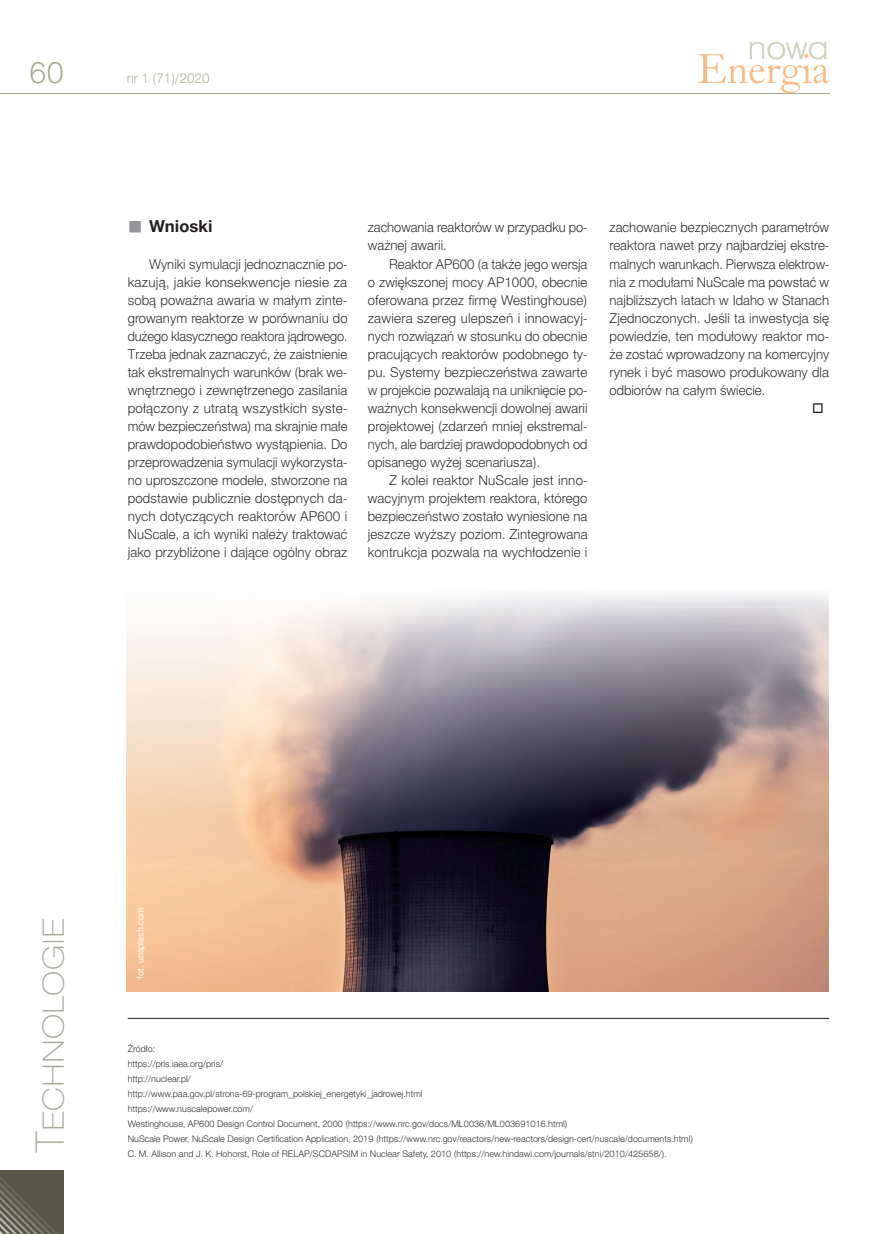
<style>
.page{position:relative;width:893px;height:1234px;background:#fff}
.page>*{position:absolute;margin:0;border:0;box-sizing:border-box;transform-origin:0 0}
.t1{font:39px "Switzer EFN Thin";color:#a8a89d}
.t2{font:30px "Switzer EFN Light";color:#a9a790}
.t3{font:700 16.5px "Switzer EFN";color:#231f20}
.t4{font:13.5px/18px "Switzer EFN Light";color:#231f20;text-align:justify}
.t5{font:13.5px/18px "Switzer EFN Light";color:#231f20;scale:.96 1}
.t6{font:13.5px "Switzer EFN Light";color:#a9a790}
.t7{font:9px/15px "Switzer EFN Light";color:#231f20}
.t8{font:9px "Switzer EFN";color:#fff}
.s1{color:#939598}
</style>
<div class="page">
<hr style="left:0;top:93px;width:829px;height:1px;background:#a9a790">
<svg style="left:698px;top:42px;width:131px;height:51px"></svg>
<svg style="left:0;top:1170px;width:64px;height:63px;background:#605f52"></svg>
<img style="left:127px;top:594px;width:701px;height:397px">
<hr style="left:128px;top:1017px;width:701px;height:1px;background:#231f20">
<h2 class="t2" style="left:30px;top:55px;width:36px">60</h2>
<p class="t6" style="left:127px;top:70px;width:84px">nr 1 (71)/2020</p>
<p class="t3" style="left:128px;top:217px;width:86px"><span class="s1">■</span> Wnioski</p>
<p class="t4" style="left:128px;top:254px;width:221px;text-indent:21px">Wyniki symulacji jednoznacznie po&shy;kazują, jakie konsekwencje niesie za sobą poważna awaria w małym zinte&shy;growanym reaktorze w porównaniu do dużego klasycznego reaktora jądrowego.<br>Trzeba jednak zaznaczyć, że zaistnienie tak ekstremalnych warunków (brak we&shy;wnętrznego i zewnętrzenego zasilania połączony z utratą wszystkich syste&shy;mów bezpieczeństwa) ma skrajnie małe prawdopodobieństwo wystąpienia. Do przeprowadzenia symulacji wykorzysta&shy;no uproszczone modele, stworzone na podstawie publicznie dostępnych da&shy;nych dotyczących reaktorów AP600 i NuScale, a ich wyniki należy traktować jako przybliżone i dające ogólny obraz</p>
<p class="t5" style="left:368px;top:218px;width:230px">zachowania reaktorów w przypadku po&shy;ważnej awarii.</p>
<p class="t4" style="left:368px;top:254px;width:221px;text-indent:21px">Reaktor AP600 (a także jego wersja o zwiększonej mocy AP1000, obecnie oferowana przez firmę Westinghouse) zawiera szereg ulepszeń i innowacyj&shy;nych rozwiązań w stosunku do obecnie pracujących reaktorów podobnego ty&shy;pu. Systemy bezpieczeństwa zawarte w projekcie pozwalają na uniknięcie po&shy;ważnych konsekwencji dowolnej awarii projektowej (zdarzeń mniej ekstremal&shy;nych, ale bardziej prawdopodobnych od opisanego wyżej scenariusza).</p>
<p class="t4" style="left:368px;top:470px;width:221px;text-indent:21px">Z kolei reaktor NuScale jest inno&shy;wacyjnym projektem reaktora, którego bezpieczeństwo zostało wyniesione na jeszcze wyższy poziom. Zintegrowana kontrukcja pozwala na wychłodzenie i</p>
<p class="t4" style="left:609px;top:218px;width:221px">zachowanie bezpiecznych parametrów reaktora nawet przy najbardziej ekstre&shy;malnych warunkach. Pierwsza elektrow&shy;nia z modułami NuScale ma powstać w najbliższych latach w Idaho w Stanach Zjednoczonych. Jeśli ta inwestycja się powiedzie, ten modułowy reaktor mo&shy;że zostać wprowadzony na komercyjny rynek i być masowo produkowany dla odbiorów na całym świecie.</p>
<h1 class="t1" style="left:28px;top:1152px;width:237px;rotate:-90deg">TECHNOLOGIE</h1>
<p class="t8" style="left:135px;top:978px;width:73px;rotate:-90deg">fot. unsplash.com</p>
<p class="t7" style="left:128px;top:1040px;width:567px">Źródło:<br>https://pris.iaea.org/pris/<br>http://nuclear.pl/<br>http://www.paa.gov.pl/strona-69-program_polskiej_energetyki_jadrowej.html<br>https://www.nuscalepower.com/<br>Westinghouse, AP600 Design Control Document, 2000 (https://www.nrc.gov/docs/ML0036/ML003691016.html)<br>NuScale Power, NuScale Design Certification Application, 2019 (https://www.nrc.gov/reactors/new-reactors/design-cert/nuscale/documents.html)<br>C. M. Allison and J. K. Hohorst, Role of RELAP/SCDAPSIM in Nuclear Safety, 2010 (https://new.hindawi.com/journals/stni/2010/425658/).</p>
</div>
